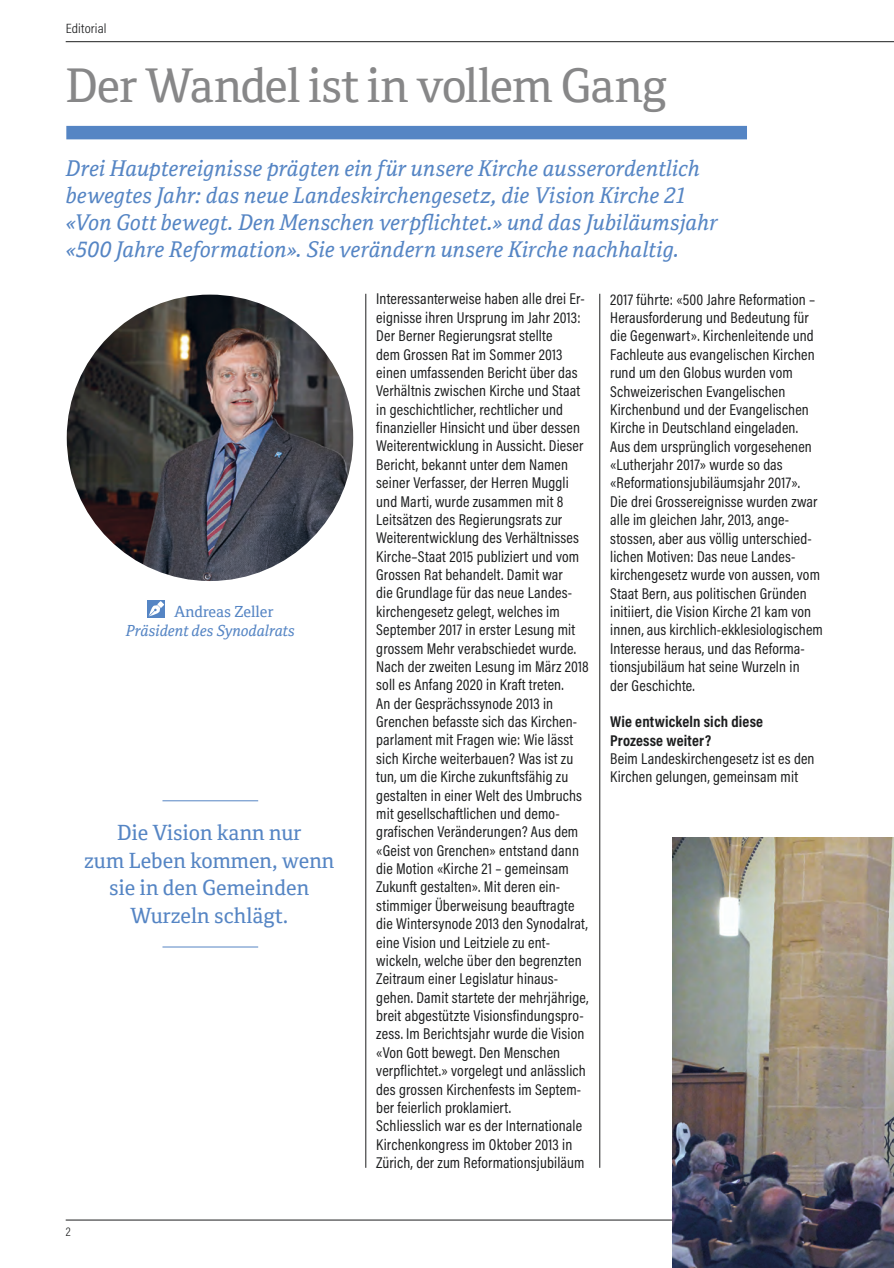
<style>
.page{position:relative;width:894px;height:1268px;background:#fff}
.page>*{position:absolute;margin:0;border:0;box-sizing:border-box;transform-origin:0 0}
.t1{font:46.5px "Cordale";letter-spacing:-.025em;color:#878788}
.t2{font:21.75px/27px "Cordale Italic 2";color:#5585c4}
.t3{font:italic 21.75px/27px "Cordale";color:#5585c4}
.t4{font:21px/27.5px "Cordale";color:#5585c4;text-align:center}
.t5{font:15.75px/18.3px "Acumin Pro Cond";letter-spacing:.01em;color:#1d1e1f}
.t6{font:700 15.75px/18.3px "Acumin Pro Cond";letter-spacing:.01em;color:#1d1e1f}
.t7{font:15.3px "Cordale Italic 2";letter-spacing:-.01em;color:#5585c4}
.t8{font:15.3px "Cordale";color:#5585c4}
.t9{font:300 13.5px "Acumin Pro Cond";letter-spacing:.01em;color:#1d1e1f;scale:1.1 1}
.t10{font:300 12.75px "Acumin Pro Cond";color:#1d1e1f}
</style>
<div class="page">
<hr style="left:66px;top:1219px;width:828px;height:1px;background:#1d1e1f">
<hr style="left:66px;top:41px;width:828px;height:1px;background:#1d1e1f">
<div style="left:147px;top:600px;width:18px;height:17px;background:#5585c4"></div>
<svg style="left:148px;top:605px;width:12px;height:11px"></svg>
<svg style="left:157px;top:601px;width:7px;height:7px"></svg>
<hr style="left:365px;top:294px;width:1px;height:873px;background:#1d1e1f">
<hr style="left:599px;top:294px;width:1px;height:873px;background:#1d1e1f">
<hr style="left:162px;top:800px;width:96px;height:1px;background:#5585c4">
<hr style="left:162px;top:946px;width:96px;height:1px;background:#5585c4">
<img style="left:67px;top:294px;width:286px;height:287px;border-radius:143px">
<div style="left:66px;top:126px;width:681px;height:13px;background:#5585c4"></div>
<img style="left:672px;top:837px;width:222px;height:430px">
<svg style="left:890px;top:1261px;width:4px;height:7px"></svg>
<p class="t9" style="left:66px;top:20px;width:39px">Editorial</p>
<h1 class="t1" style="left:66px;top:59px;width:602px">Der Wandel ist in vollem Gang</h1>
<h2 class="t2" style="left:66px;top:155px;width:635px">Drei Hauptereignisse prägten ein für unsere Kirche ausserordentlich bewegtes Jahr: das neue Landeskirchengesetz, die Vision Kirche 21</h2>
<h2 class="t3" style="left:66px;top:209px;width:653px">«Von Gott bewegt. Den Menschen verpflichtet.» und das Jubiläumsjahr «500 Jahre Reformation». Sie verändern unsere Kirche nachhaltig.</h2>
<p class="t8" style="left:174px;top:603px;width:101px">Andreas Zeller</p>
<p class="t7" style="left:126px;top:621px;width:171px">Präsident des Synodalrats</p>
<h3 class="t4" style="left:84px;top:819px;width:252px">Die Vision kann nur<br>zum Leben kommen, wenn sie in den Gemeinden<br>Wurzeln schlägt.</h3>
<p class="t10" style="left:66px;top:1222px;width:6px">2</p>
<p class="t5" style="left:376px;top:289px;width:214px">Interessanterweise haben alle drei Er&shy;eignisse ihren Ursprung im Jahr 2013:<br>Der Berner Regierungsrat stellte<br>dem Grossen Rat im Sommer 2013 einen umfassenden Bericht über das Verhältnis zwischen Kirche und Staat in geschichtlicher, rechtlicher und finanzieller Hinsicht und über dessen Weiterentwicklung in Aussicht. Dieser Bericht, bekannt unter dem Namen seiner Verfasser, der Herren Muggli und Marti, wurde zusammen mit 8<br>Leitsätzen des Regierungsrats zur Weiterentwicklung des Verhältnisses Kirche–Staat 2015 publiziert und vom Grossen Rat behandelt. Damit war<br>die Grundlage für das neue Landes&shy;kirchengesetz gelegt, welches im September 2017 in erster Lesung mit grossem Mehr verabschiedet wurde.<br>Nach der zweiten Lesung im März 2018 soll es Anfang 2020 in Kraft treten.<br>An der Gesprächssynode 2013 in Grenchen befasste sich das Kirchen&shy;parlament mit Fragen wie: Wie lässt sich Kirche weiterbauen? Was ist zu tun, um die Kirche zukunftsfähig zu gestalten in einer Welt des Umbruchs mit gesellschaftlichen und demo&shy;grafischen Veränderungen? Aus dem «Geist von Grenchen» entstand dann die Motion «Kirche 21 – gemeinsam Zukunft gestalten». Mit deren ein&shy;stimmiger Überweisung beauftragte die Wintersynode 2013 den Synodalrat, eine Vision und Leitziele zu ent&shy;wickeln, welche über den begrenzten Zeitraum einer Legislatur hinaus&shy;gehen. Damit startete der mehrjährige, breit abgestützte Visionsfindungspro&shy;zess. Im Berichtsjahr wurde die Vision «Von Gott bewegt. Den Menschen verpflichtet.» vorgelegt und anlässlich des grossen Kirchenfests im Septem&shy;ber feierlich proklamiert.<br>Schliesslich war es der Internationale Kirchenkongress im Oktober 2013 in Zürich, der zum Reformationsjubiläum</p>
<p class="t5" style="left:610px;top:290px;width:214px">2017 führte: «500 Jahre Reformation – Herausforderung und Bedeutung für die Gegenwart». Kirchenleitende und Fachleute aus evangelischen Kirchen rund um den Globus wurden vom Schweizerischen Evangelischen Kirchenbund und der Evangelischen Kirche in Deutschland eingeladen.<br>Aus dem ursprünglich vorgesehenen «Lutherjahr 2017» wurde so das «Reformationsjubiläumsjahr 2017».<br>Die drei Grossereignisse wurden zwar alle im gleichen Jahr, 2013, ange&shy;stossen, aber aus völlig unterschied&shy;lichen Motiven: Das neue Landes&shy;kirchengesetz wurde von aussen, vom Staat Bern, aus politischen Gründen initiiert, die Vision Kirche 21 kam von innen, aus kirchlich-ekklesiologischem Interesse heraus, und das Reforma&shy;tionsjubiläum hat seine Wurzeln in<br>der Geschichte.</p>
<p class="t6" style="left:610px;top:712px;width:154px">Wie entwickeln sich diese<br>Prozesse weiter?</p>
<p class="t5" style="left:610px;top:749px;width:206px">Beim Landeskirchengesetz ist es den<br>Kirchen gelungen, gemeinsam mit</p>
</div>
